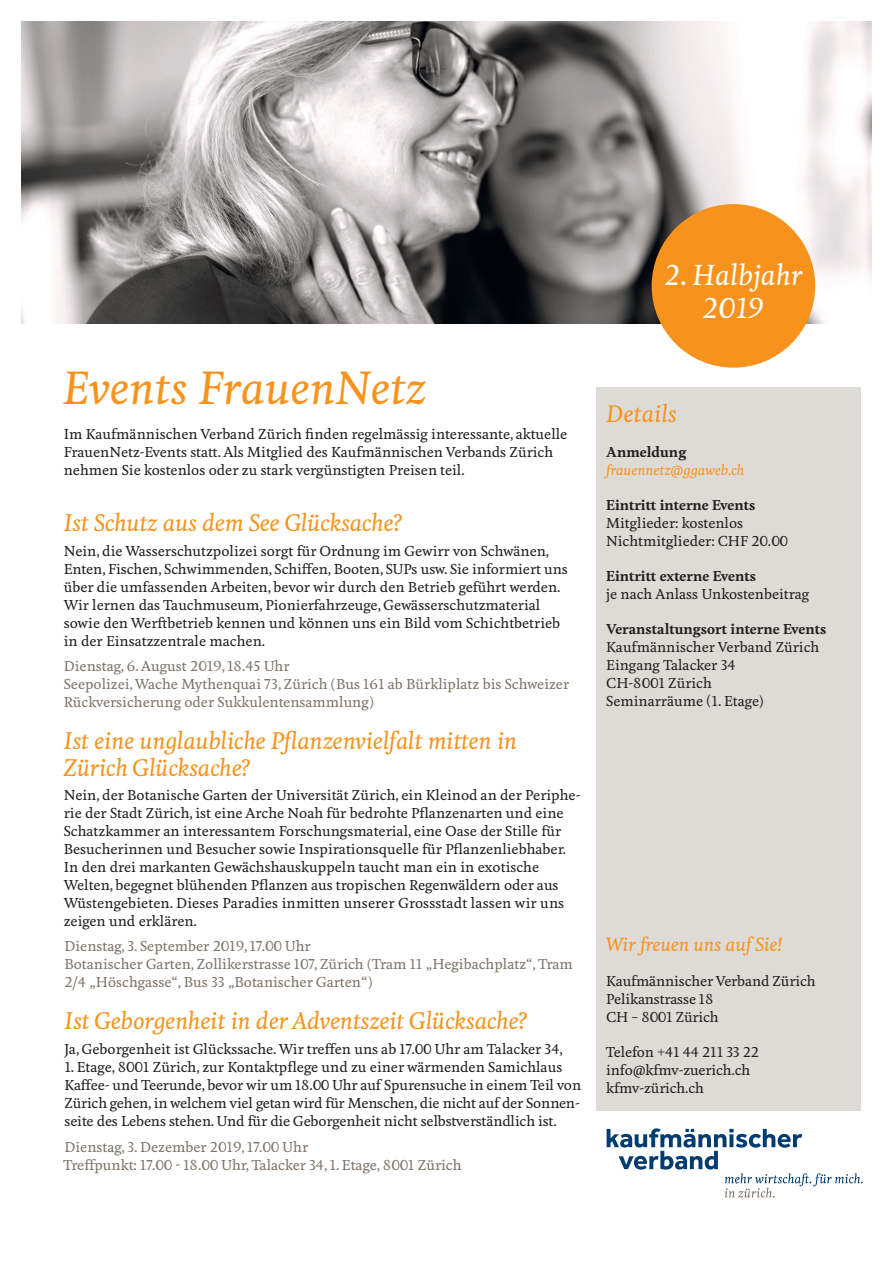
<style>
.page{position:relative;width:893px;height:1263px;background:#fff}
.page>*{position:absolute;margin:0;border:0;box-sizing:border-box;transform-origin:0 0}
.t1{font:italic 500 43.5px "Feijoa";color:#f7931d}
.t2{font:italic 500 27px "Feijoa";color:#fff}
.t3{font:italic 500 22.5px/27px "Feijoa";letter-spacing:-.01em;color:#f7931d}
.t4{font:italic 500 18px "Feijoa";letter-spacing:-.01em;color:#f7931d}
.Fliesstext{font:500 13.5px/18px "Feijoa";color:#231f20}
.t5{font:500 13.5px/18px "Feijoa";color:#7e7468}
.t6{font:italic 500 13.5px/18px "Feijoa";color:#f7931d}
.s1{font-weight:700;font-style:normal;color:#231f20}
.s2{font-weight:700}
</style>
<div class="page">
<div style="left:596px;top:387px;width:265px;height:724px;background:#dedbd7"></div>
<img style="left:21px;top:21px;width:851px;height:302px">
<svg style="left:607px;top:1128px;width:256px;height:69px"></svg>
<div style="left:652px;top:204px;width:163px;height:164px;background:#f7931d;border-radius:50%"></div>
<p class="t1" style="left:63px;top:360px;width:365px">Events FrauenNetz</p>
<p class="Fliesstext" style="left:64px;top:426px;width:505px">Im Kaufmännischen Verband Zürich finden regelmässig interessante, aktuelle<br>FrauenNetz-Events statt. Als Mitglied des Kaufmännischen Verbands Zürich nehmen Sie kostenlos oder zu stark vergünstigten Preisen teil.</p>
<p class="t3" style="left:64px;top:510px;width:340px">Ist Schutz aus dem See Glücksache?</p>
<p class="Fliesstext" style="left:64px;top:542px;width:506px">Nein, die Wasserschutzpolizei sorgt für Ordnung im Gewirr von Schwänen, Enten, Fischen, Schwimmenden, Schiffen, Booten, SUPs usw. Sie informiert uns über die umfassenden Arbeiten, bevor wir durch den Betrieb geführt werden.<br>Wir lernen das Tauchmuseum, Pionierfahrzeuge, Gewässerschutzmaterial sowie den Werftbetrieb kennen und können uns ein Bild vom Schichtbetrieb in der Einsatzzentrale machen.</p>
<p class="t5" style="left:64px;top:658px;width:507px">Dienstag, 6. August 2019, 18.45 Uhr<br>Seepolizei, Wache Mythenquai 73, Zürich (Bus 161 ab Bürkliplatz bis Schweizer<br>Rückversicherung oder Sukkulentensammlung)</p>
<h3 class="t3" style="left:64px;top:728px;width:455px">Ist eine unglaubliche Pflanzenvielfalt mitten in<br>Zürich Glücksache?</h3>
<p class="Fliesstext" style="left:64px;top:787px;width:518px">Nein, der Botanische Garten der Universität Zürich, ein Kleinod an der Periphe&shy;rie der Stadt Zürich, ist eine Arche Noah für bedrohte Pflanzenarten und eine Schatzkammer an interessantem Forschungsmaterial, eine Oase der Stille für Besucherinnen und Besucher sowie Inspirationsquelle für Pflanzenliebhaber.<br>In den drei markanten Gewächshauskuppeln taucht man ein in exotische Welten, begegnet blühenden Pflanzen aus tropischen Regenwäldern oder aus Wüstengebieten. Dieses Paradies inmitten unserer Grossstadt lassen wir uns zeigen und erklären.</p>
<p class="t5" style="left:64px;top:938px;width:510px">Dienstag, 3. September 2019, 17.00 Uhr<br>Botanischer Garten, Zollikerstrasse 107, Zürich (Tram 11 „Hegibachplatz“, Tram<br>2/4 „Höschgasse“, Bus 33 „Botanischer Garten“)</p>
<h3 class="t3" style="left:64px;top:1008px;width:464px">Ist Geborgenheit in der Adventszeit Glücksache?</h3>
<p class="Fliesstext" style="left:64px;top:1041px;width:500px">Ja, Geborgenheit ist Glückssache. Wir treffen uns ab 17.00 Uhr am Talacker 34,</p>
<p class="Fliesstext" style="left:64px;top:1059px;width:518px">1. Etage, 8001 Zürich, zur Kontaktpflege und zu einer wärmenden Samichlaus Kaffee- und Teerunde, bevor wir um 18.00 Uhr auf Spurensuche in einem Teil von Zürich gehen, in welchem viel getan wird für Menschen, die nicht auf der Sonnen&shy;seite des Lebens stehen. Und für die Geborgenheit nicht selbstverständlich ist.</p>
<p class="t5" style="left:63px;top:1138px;width:400px">Dienstag, 3. Dezember 2019, 17.00 Uhr<br>Treffpunkt: 17.00 - 18.00 Uhr, Talacker 34, 1. Etage, 8001 Zürich</p>
<p class="t2" style="left:665px;top:258px;width:139px">2. Halbjahr</p>
<p class="t2" style="left:703px;top:290px;width:63px">2019</p>
<p class="t3" style="left:606px;top:401px;width:72px">Details</p>
<p class="t6" style="left:606px;top:444px;width:139px"><span class="s1">Anmeldung </span>frauennetz@ggaweb.ch</p>
<p class="Fliesstext" style="left:606px;top:497px;width:183px"><span class="s2">Eintritt interne Events<br></span>Mitglieder: kostenlos<br>Nichtmitglieder: CHF 20.00</p>
<p class="Fliesstext" style="left:606px;top:568px;width:205px"><span class="s2">Eintritt externe Events<br></span>je nach Anlass Unkostenbeitrag</p>
<p class="Fliesstext" style="left:606px;top:621px;width:222px"><span class="s2">Veranstaltungsort interne Events<br></span>Kaufmännischer Verband Zürich<br>Eingang Talacker 34<br>CH-8001 Zürich<br>Seminarräume (1. Etage)</p>
<p class="t4" style="left:606px;top:933px;width:177px">Wir freuen uns auf Sie!</p>
<p class="Fliesstext" style="left:606px;top:973px;width:211px">Kaufmännischer Verband Zürich<br>Pelikanstrasse 18<br>CH – 8001 Zürich</p>
<p class="Fliesstext" style="left:606px;top:1044px;width:154px">Telefon +41 44 211 33 22 info@kfmv-zuerich.ch kfmv-zürich.ch</p>
</div>
